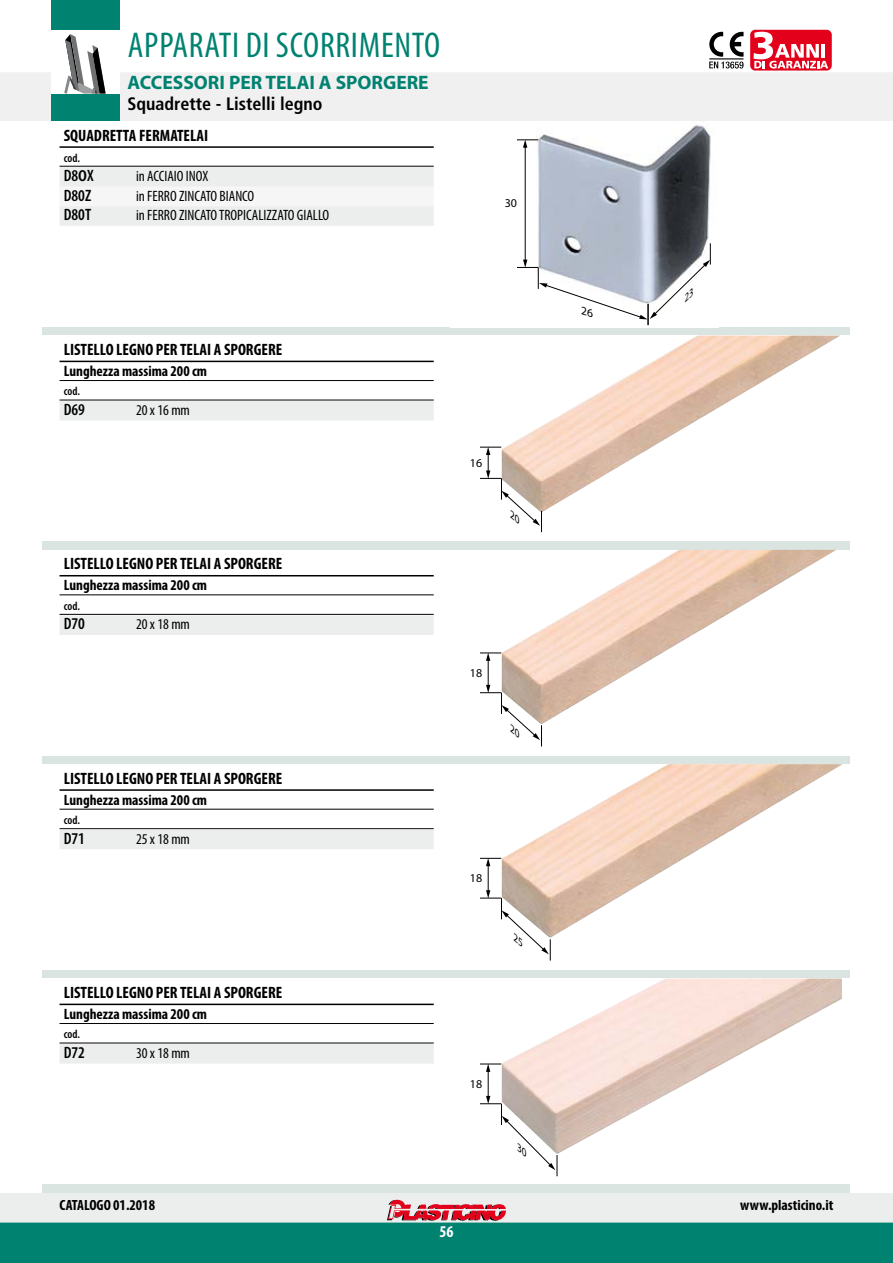
<style>
.page{position:relative;width:893px;height:1263px;background:#fff}
.page>*{position:absolute;margin:0;border:0;box-sizing:border-box;transform-origin:0 0}
.t1{font:condensed 36px "Myriad Pro";letter-spacing:.02em;color:#008271}
.t2{font:700 19.5px "Myriad Pro";color:#008271}
.t3{font:700 condensed 18px "Frutiger";color:#000}
.t4{font:700 condensed 16.5px "Myriad Pro";color:#000}
.t5{font:600 condensed 16.5px "Myriad Pro";color:#000}
.t6{font:700 condensed 16.5px "Myriad Pro";color:#fff}
.t7{font:700 condensed 15px "Myriad Pro";color:#000}
.t8{font:condensed 15px "Myriad Pro";color:#000}
.t9{font:600 condensed 12px "Myriad Pro";color:#000}
.t10{font:12px "Myriad Pro";color:#000}
.s1{font-stretch:normal}
</style>
<div class="page">
<div style="left:0;top:1193px;width:893px;height:29px;background:#eceded"></div>
<svg style="left:0;top:1199px;width:893px;height:64px"></svg>
<div style="left:43px;top:30px;width:807px;height:1163px;background:#dae4e0"></div>
<div style="left:0;top:0;width:893px;height:121px;background:#f0f0f0"></div>
<div style="left:0;top:0;width:893px;height:72px;background:#fff"></div>
<div style="left:51px;top:94px;width:68px;height:27px;background:#008271"></div>
<div style="left:51px;top:0;width:68px;height:30px;background:#008271"></div>
<div style="left:51px;top:30px;width:68px;height:64px;background:#fff"></div>
<svg style="left:64px;top:34px;width:42px;height:60px"></svg>
<div style="left:706px;top:30px;width:41px;height:41px;background:#fff;border-radius:5px"></div>
<svg style="left:709px;top:32px;width:34px;height:37px"></svg>
<div style="left:750px;top:30px;width:82px;height:41px;background:#e2001a;border-radius:5px"></div>
<svg style="left:753px;top:32px;width:75px;height:37px"></svg>
<div style="left:0;top:121px;width:893px;height:206px;background:#fff"></div>
<div style="left:0;top:335px;width:893px;height:206px;background:#fff"></div>
<div style="left:0;top:550px;width:893px;height:206px;background:#fff"></div>
<div style="left:0;top:764px;width:893px;height:206px;background:#fff"></div>
<div style="left:0;top:978px;width:893px;height:206px;background:#fff"></div>
<img style="left:524px;top:125px;width:187px;height:201px">
<hr style="left:525px;top:146px;width:1px;height:115px;background:#000">
<svg style="left:517px;top:139px;width:21px;height:9px"></svg>
<img style="left:506px;top:335px;width:334px;height:177px">
<img style="left:502px;top:550px;width:334px;height:174px">
<img style="left:503px;top:764px;width:339px;height:174px">
<img style="left:503px;top:978px;width:339px;height:176px">
<hr style="left:60px;top:146px;width:374px;height:2px;background:#000">
<hr style="left:60px;top:166px;width:374px;height:1px;background:#000">
<div style="left:60px;top:167px;width:374px;height:20px;background:#eceded"></div>
<div style="left:60px;top:187px;width:374px;height:19px;background:#f6f6f6"></div>
<div style="left:60px;top:206px;width:374px;height:20px;background:#eceded"></div>
<hr style="left:60px;top:361px;width:374px;height:1px;background:#000">
<hr style="left:60px;top:380px;width:374px;height:1px;background:#000">
<hr style="left:60px;top:400px;width:374px;height:1px;background:#000">
<div style="left:60px;top:401px;width:374px;height:20px;background:#eceded"></div>
<hr style="left:60px;top:575px;width:374px;height:1px;background:#000">
<hr style="left:60px;top:594px;width:374px;height:1px;background:#000">
<hr style="left:60px;top:614px;width:374px;height:1px;background:#000">
<div style="left:60px;top:615px;width:374px;height:20px;background:#eceded"></div>
<hr style="left:60px;top:789px;width:374px;height:2px;background:#000">
<hr style="left:60px;top:809px;width:374px;height:1px;background:#000">
<hr style="left:60px;top:828px;width:374px;height:1px;background:#000">
<div style="left:60px;top:830px;width:374px;height:19px;background:#eceded"></div>
<hr style="left:60px;top:1004px;width:374px;height:1px;background:#000">
<hr style="left:60px;top:1023px;width:374px;height:1px;background:#000">
<hr style="left:60px;top:1043px;width:374px;height:1px;background:#000">
<div style="left:60px;top:1044px;width:374px;height:19px;background:#eceded"></div>
<svg style="left:517px;top:243px;width:194px;height:82px"></svg>
<svg style="left:480px;top:447px;width:62px;height:85px"></svg>
<svg style="left:480px;top:653px;width:62px;height:93px"></svg>
<svg style="left:480px;top:858px;width:71px;height:102px"></svg>
<svg style="left:480px;top:1063px;width:78px;height:113px"></svg>
<h1 class="t1" style="left:128px;top:25px;width:314px">APPARATI DI SCORRIMENTO</h1>
<p class="t3" style="left:128px;top:93px;width:196px">Squadrette - Listelli legno</p>
<p class="t2" style="left:128px;top:72px;width:303px">ACCESSORI PER TELAI A SPORGERE</p>
<p class="t4" style="left:64px;top:126px;width:146px">SQUADRETTA FERMATELAI</p>
<p class="t9" style="left:64px;top:151px;width:18px">cod.</p>
<p class="t5" style="left:64px;top:167px;width:31px">D8<span class="s1">0</span>X</p>
<p class="t8" style="left:136px;top:168px;width:74px">in ACCIAIO INOX</p>
<p class="t5" style="left:64px;top:186px;width:29px">D80Z</p>
<p class="t8" style="left:136px;top:187px;width:120px">in FERRO ZINCATO BIANCO</p>
<p class="t5" style="left:64px;top:206px;width:29px">D80T</p>
<p class="t8" style="left:136px;top:207px;width:195px">in FERRO ZINCATO TROPICALIZZATO GIALLO</p>
<p class="t10" style="left:505px;top:197px;width:14px">30</p>
<p class="t4" style="left:64px;top:340px;width:220px">LISTELLO LEGNO PER TELAI A SPORGERE</p>
<p class="t7" style="left:64px;top:363px;width:145px">Lunghezza massima 200 cm</p>
<p class="t9" style="left:64px;top:385px;width:18px">cod.</p>
<p class="t5" style="left:64px;top:400px;width:23px">D69</p>
<p class="t8" style="left:136px;top:402px;width:55px">20 x 16 mm</p>
<p class="t4" style="left:64px;top:555px;width:220px">LISTELLO LEGNO PER TELAI A SPORGERE</p>
<p class="t7" style="left:64px;top:577px;width:145px">Lunghezza massima 200 cm</p>
<p class="t9" style="left:64px;top:599px;width:18px">cod.</p>
<p class="t5" style="left:64px;top:615px;width:23px">D70</p>
<p class="t8" style="left:136px;top:616px;width:55px">20 x 18 mm</p>
<p class="t4" style="left:64px;top:769px;width:220px">LISTELLO LEGNO PER TELAI A SPORGERE</p>
<p class="t7" style="left:64px;top:791px;width:145px">Lunghezza massima 200 cm</p>
<p class="t9" style="left:64px;top:813px;width:18px">cod.</p>
<p class="t5" style="left:64px;top:829px;width:23px">D71</p>
<p class="t8" style="left:136px;top:830px;width:55px">25 x 18 mm</p>
<p class="t4" style="left:64px;top:983px;width:220px">LISTELLO LEGNO PER TELAI A SPORGERE</p>
<p class="t7" style="left:64px;top:1005px;width:145px">Lunghezza massima 200 cm</p>
<p class="t9" style="left:64px;top:1028px;width:18px">cod.</p>
<p class="t5" style="left:64px;top:1043px;width:23px">D72</p>
<p class="t8" style="left:136px;top:1045px;width:55px">30 x 18 mm</p>
<p class="t10" style="left:470px;top:456px;width:14px">16</p>
<p class="t10" style="left:470px;top:666px;width:14px">18</p>
<p class="t10" style="left:470px;top:871px;width:14px">18</p>
<p class="t10" style="left:470px;top:1077px;width:14px">18</p>
<p class="t7" style="left:60px;top:1197px;width:97px">CATALOGO 01.2018</p>
<p class="t7" style="left:740px;top:1197px;width:95px">www.plasticino.it</p>
<p class="t6" style="left:439px;top:1222px;width:16px">56</p>
</div>
